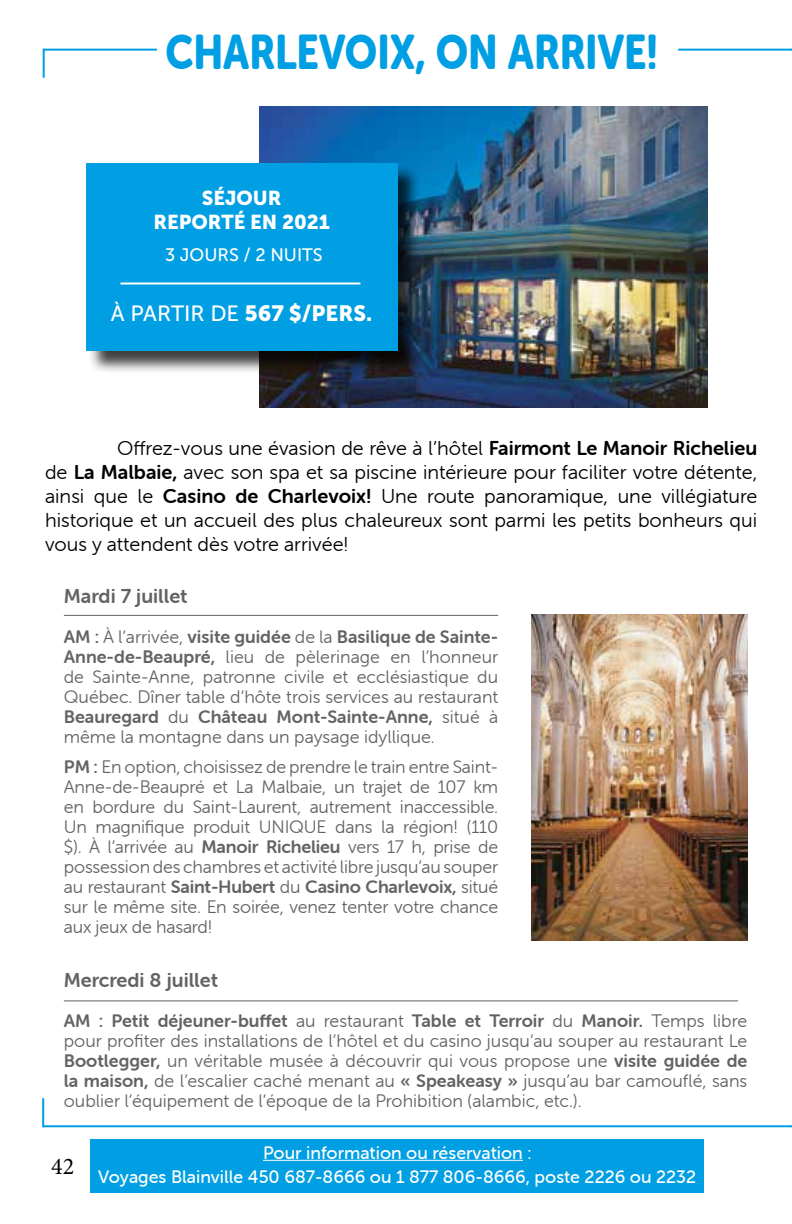
<style>
.page{position:relative;width:792px;height:1224px;background:#fff}
.page>*{position:absolute;margin:0;border:0;box-sizing:border-box;transform-origin:0 0}
.t1{font:48px "Museo Sans Rounded 900";color:#009fe3;scale:.83 1}
.t2{font:24px "Minion Pro";color:#000}
.t3{font:22px "Museo Sans 900";color:#fff}
.t4{font:20px/24px "Museo Sans Rounded 300";color:#000;text-align:justify}
.t5{font:20px "Museo Sans Rounded 700";color:#646363}
.t6{font:20px/24px "Museo Sans 900";color:#fff;text-align:center}
.t7{font:18px/20px "Museo Sans Rounded 300";letter-spacing:-.01em;color:#646363;text-align:justify}
.t8{font:18px "Museo Sans Rounded 700";color:#646363}
.t9{font:18px/24px "Museo Sans Rounded 500";color:#fff;text-align:center}
.t10{font:18px "Museo Sans 500";color:#fff}
.s1{font-family:"Museo Sans 500"}
.s2{font-family:"Museo Sans Rounded 700"}
.s3{font-family:"Museo Sans Rounded 300"}
</style>
<div class="page">
<img style="left:259px;top:106px;width:449px;height:302px">
<div style="left:91px;top:1139px;width:613px;height:53px;background:#009fe3"></div>
<hr style="left:44px;top:49px;width:113px;height:2px;background:#009fe3">
<hr style="left:43px;top:49px;width:2px;height:29px;background:#009fe3">
<hr style="left:43px;top:1125px;width:749px;height:2px;background:#009fe3">
<hr style="left:42px;top:1098px;width:2px;height:29px;background:#009fe3">
<hr style="left:263px;top:1160px;width:260px;height:1px;background:#fff">
<hr style="left:678px;top:49px;width:114px;height:2px;background:#009fe3">
<div style="left:88px;top:165px;width:333px;height:210px;background:#000;opacity:.75"></div>
<div style="left:86px;top:163px;width:311px;height:188px;background:#009fe3"></div>
<hr style="left:120px;top:283px;width:240px;height:2px;background:#fff">
<img style="left:531px;top:615px;width:216px;height:325px">
<hr style="left:64px;top:615px;width:434px;height:1px;background:#646363">
<hr style="left:64px;top:1000px;width:674px;height:1px;background:#646363">
<h1 class="t1" style="left:165px;top:25px;width:595px">CHARLEVOIX, ON ARRIVE!</h1>
<p class="t6" style="left:153px;top:185px;width:178px">SÉJOUR<br>REPORTÉ EN 2021</p>
<p class="t10" style="left:165px;top:244px;width:159px">3 JOURS / 2 NUITS</p>
<p class="t3" style="left:111px;top:300px;width:263px"><span class="s1">À PARTIR DE</span> 567 $/PERS.</p>
<p class="t4" style="left:45px;top:436px;width:714px;text-indent:72px">Offrez-vous une évasion de rêve à l’hôtel <span class="s2">Fairmont Le Manoir Richelieu </span>de <span class="s2">La Malbaie,</span> avec son spa et sa piscine intérieure pour faciliter votre détente, ainsi que le <span class="s2">Casino de Charlevoix!</span> Une route panoramique, une villégiature historique et un accueil des plus chaleureux sont parmi les petits bonheurs qui vous y attendent dès votre arrivée!</p>
<p class="t5" style="left:64px;top:585px;width:125px">Mardi 7 juillet</p>
<p class="t8" style="left:64px;top:627px;width:436px">AM : <span class="s3">À l’arrivée,</span> visite guidée <span class="s3">de la</span> Basilique de Sainte-</p>
<p class="t7" style="left:64px;top:647px;width:436px"><span class="s2">Anne-de-Beaupré,</span> lieu de pèlerinage en l’honneur de Sainte-Anne, patronne civile et ecclésiastique du Québec. Dîner table d’hôte trois services au restaurant</p>
<p class="t8" style="left:64px;top:707px;width:436px">Beauregard <span class="s3">du</span> Château Mont-Sainte-Anne, <span class="s3">situé à</span></p>
<p class="t7" style="left:64px;top:722px;width:436px;line-height:30px">même la montagne dans un paysage idyllique.<br><span class="s2">PM :</span> En option, choisissez de prendre le train entre Saint-</p>
<p class="t7" style="left:64px;top:777px;width:436px">Anne-de-Beaupré et La Malbaie, un trajet de 107 km en bordure du Saint-Laurent, autrement inaccessible.<br>Un magnifique produit UNIQUE dans la région! (110 $). À l’arrivée au <span class="s2">Manoir Richelieu</span> vers 17 h, prise de possession des chambres et activité libre jusqu’au souper</p>
<p class="t8" style="left:64px;top:877px;width:436px"><span class="s3">au restaurant</span> Saint-Hubert <span class="s3">du</span> Casino Charlevoix, <span class="s3">situé</span></p>
<p class="t7" style="left:64px;top:897px;width:436px">sur le même site. En soirée, venez tenter votre chance aux jeux de hasard!</p>
<p class="t5" style="left:64px;top:969px;width:156px">Mercredi 8 juillet</p>
<p class="t8" style="left:64px;top:1010px;width:685px">AM : Petit déjeuner-buffet <span class="s3">au restaurant</span> Table et Terroir <span class="s3">du</span> Manoir. <span class="s3">Temps libre</span></p>
<p class="t7" style="left:64px;top:1031px;width:685px">pour profiter des installations de l’hôtel et du casino jusqu’au souper au restaurant Le <span class="s2">Bootlegger,</span> un véritable musée à découvrir qui vous propose une <span class="s2">visite guidée de la maison,</span> de l’escalier caché menant au <span class="s2">« Speakeasy »</span> jusqu’au bar camouflé, sans oublier l’équipement de l’époque de la Prohibition (alambic, etc.).</p>
<h2 class="t2" style="left:51px;top:1150px;width:25px">42</h2>
<p class="t9" style="left:98px;top:1141px;width:600px">Pour information ou réservation :<br>Voyages Blainville 450 687-8666 ou 1 877 806-8666, poste 2226 ou 2232</p>
</div>
